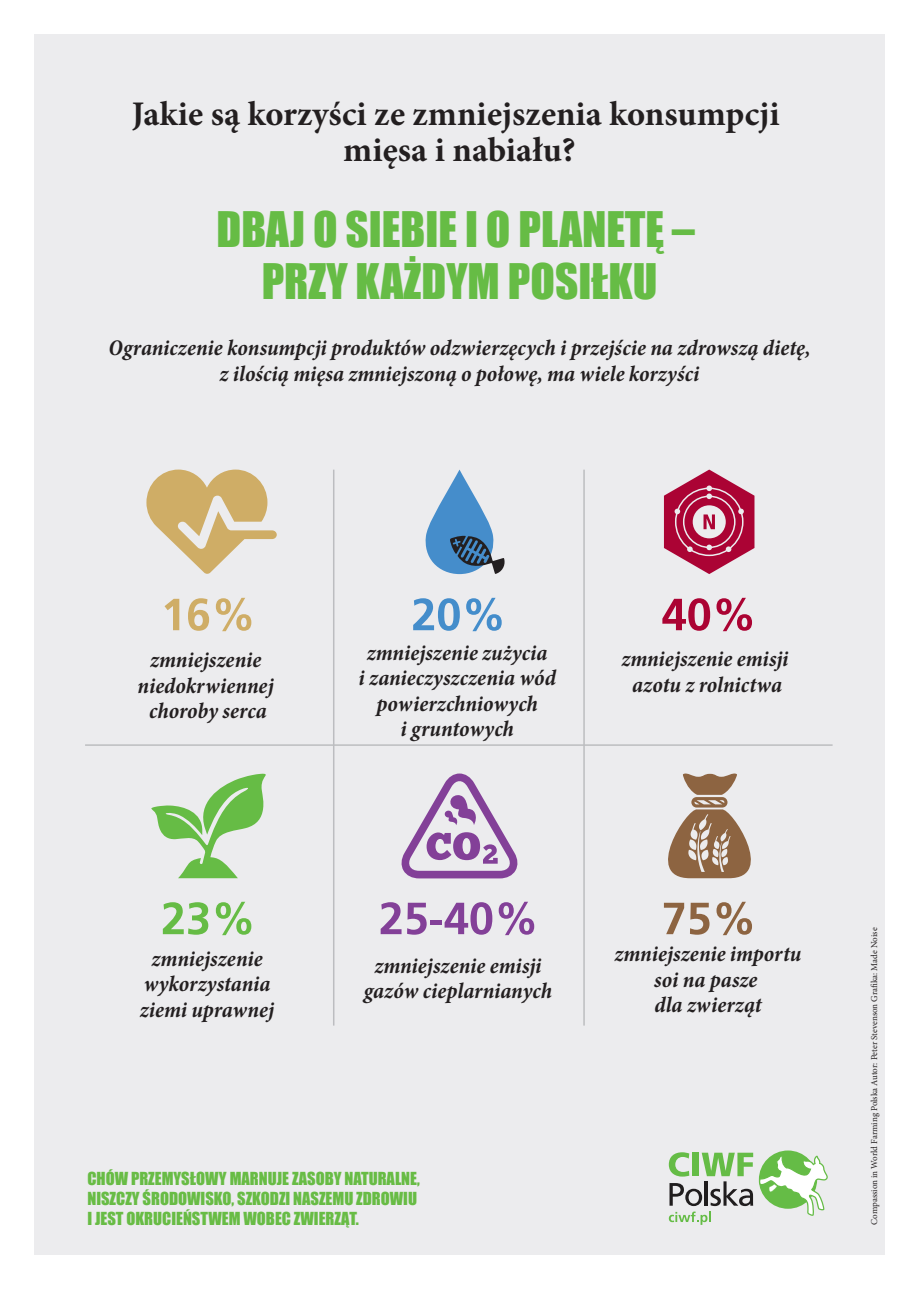
<style>
.page{position:relative;width:919px;height:1289px;background:#fff}
.page>*{position:absolute;margin:0;border:0;box-sizing:border-box;transform-origin:0 0}
.t1{font:45px/52.5px "Impact";color:#66bc45;text-align:center}
.t2{font:700 34.5px/36px "Minion Pro";color:#231f20;text-align:center}
.t3{font:italic 700 condensed 22.5px/25.5px "Minion Pro";color:#231f20;text-align:center}
.t4{font:16.5px/19.8px "Impact";color:#68bc45}
.t5{font:9px "Minion Pro";letter-spacing:-.005em;color:#231f20}
</style>
<div class="page">
<div style="left:34px;top:34px;width:850px;height:1220px;background:#ececee"></div>
<svg style="left:164px;top:599px;width:15px;height:31px"></svg>
<svg style="left:188px;top:598px;width:21px;height:32px"></svg>
<svg style="left:216px;top:598px;width:35px;height:33px"></svg>
<svg style="left:163px;top:902px;width:45px;height:32px"></svg>
<svg style="left:216px;top:901px;width:35px;height:34px"></svg>
<svg style="left:413px;top:598px;width:47px;height:32px"></svg>
<svg style="left:466px;top:598px;width:35px;height:33px"></svg>
<svg style="left:380px;top:902px;width:21px;height:32px"></svg>
<svg style="left:407px;top:902px;width:19px;height:32px"></svg>
<div style="left:430px;top:919px;width:12px;height:5px;background:#834098"></div>
<svg style="left:444px;top:902px;width:48px;height:32px"></svg>
<svg style="left:498px;top:901px;width:36px;height:34px"></svg>
<svg style="left:662px;top:598px;width:48px;height:32px"></svg>
<svg style="left:716px;top:598px;width:36px;height:33px"></svg>
<svg style="left:664px;top:902px;width:20px;height:32px"></svg>
<svg style="left:690px;top:902px;width:19px;height:32px"></svg>
<svg style="left:716px;top:901px;width:36px;height:34px"></svg>
<hr style="left:85px;top:744px;width:747px;height:1px;background:#bcbdc0">
<hr style="left:333px;top:469px;width:1px;height:556px;background:#bcbdc0">
<hr style="left:583px;top:469px;width:1px;height:556px;background:#bcbdc0">
<svg style="left:664px;top:469px;width:90px;height:105px"></svg>
<svg style="left:425px;top:469px;width:80px;height:105px"></svg>
<svg style="left:401px;top:773px;width:117px;height:105px"></svg>
<svg style="left:146px;top:469px;width:131px;height:105px"></svg>
<svg style="left:151px;top:773px;width:115px;height:105px"></svg>
<svg style="left:668px;top:773px;width:83px;height:105px"></svg>
<svg style="left:668px;top:1152px;width:159px;height:72px"></svg>
<h2 class="t2" style="left:132px;top:95px;width:649px">Jakie są korzyści ze zmniejszenia konsumpcji mięsa i nabiału?</h2>
<h1 class="t1" style="left:216px;top:202px;width:479px">DBAJ O SIEBIE I O PLANETĘ –<br>PRZY KAŻDYM POSIŁKU</h1>
<p class="t3" style="left:109px;top:335px;width:703px">Ograniczenie konsumpcji produktów odzwierzęcych i przejście na zdrowszą dietę, z ilością mięsa zmniejszoną o połowę, ma wiele korzyści</p>
<p class="t3" style="left:138px;top:647px;width:138px">zmniejszenie niedokrwiennej choroby serca</p>
<p class="t3" style="left:358px;top:639px;width:199px">zmniejszenie zużycia<br>i zanieczyszczenia wód powierzchniowych<br>i gruntowych</p>
<p class="t3" style="left:621px;top:646px;width:169px">zmniejszenie emisji azotu z rolnictwa</p>
<p class="t3" style="left:140px;top:945px;width:136px">zmniejszenie wykorzystania ziemi uprawnej</p>
<p class="t3" style="left:364px;top:952px;width:190px">zmniejszenie emisji gazów cieplarnianych</p>
<p class="t4" style="left:87px;top:1168px;width:334px">CHÓW PRZEMYSŁOWY MARNUJE ZASOBY NATURALNE,<br>NISZCZY ŚRODOWISKO, SZKODZI NASZEMU ZDROWIU<br>I JEST OKRUCIEŃSTWEM WOBEC ZWIERZĄT.</p>
<p class="t3" style="left:614px;top:941px;width:188px">zmniejszenie importu soi na pasze<br>dla zwierząt</p>
<p class="t5" style="left:868px;top:1224px;width:299px;rotate:-90deg">Compassion in World Farming Polska Autor: Peter Stevenson Gra ka: Made Noise</p>
</div>
